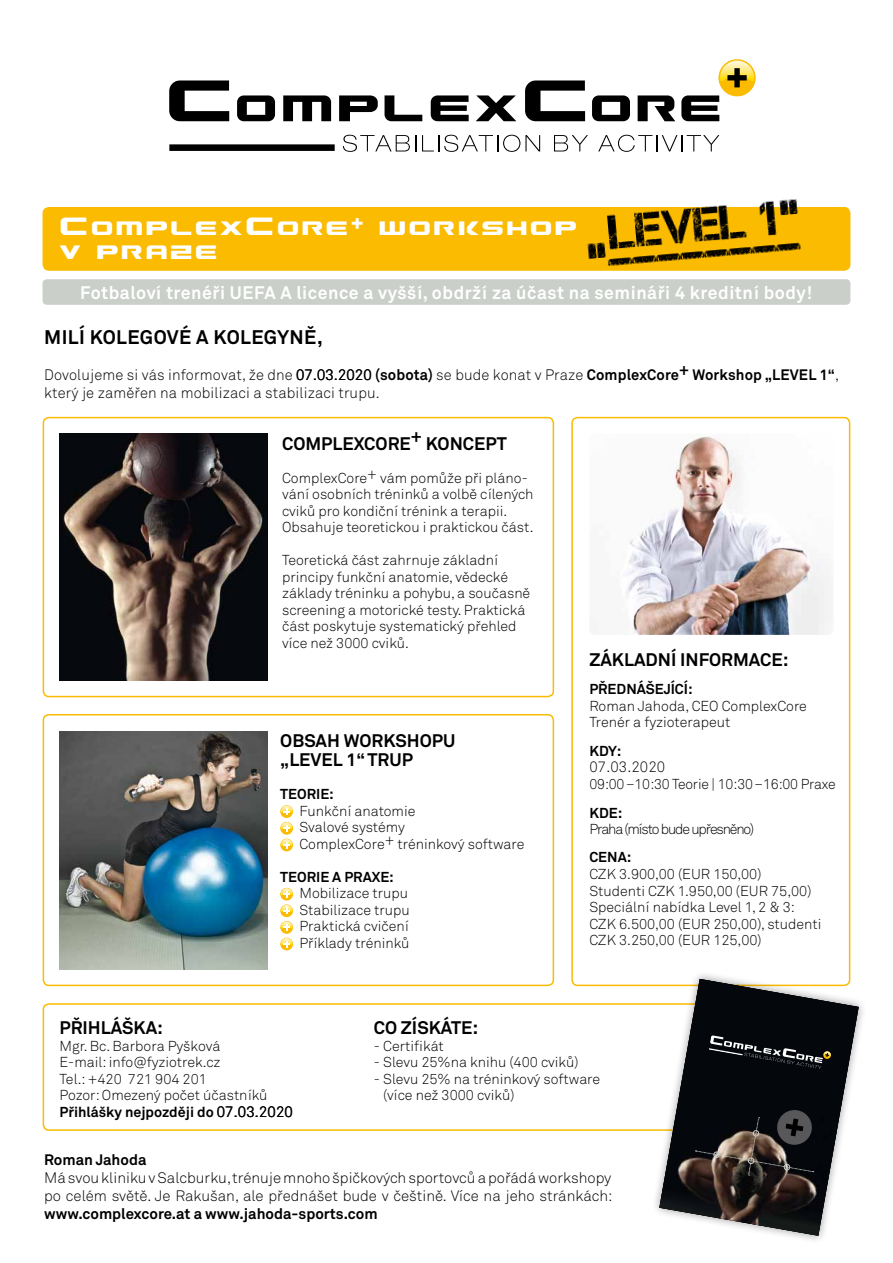
<style>
.page{position:relative;width:893px;height:1263px;background:#fff}
.page>*{position:absolute;margin:0;border:0;box-sizing:border-box;transform-origin:0 0}
.t1{font:21.15px/24px "Gunship";letter-spacing:.12em;color:#fff}
.t2{font:700 19.5px "Akkurat Pro";letter-spacing:.02em;color:#000}
.t3{font:700 18px/19.5px "Akkurat Pro";color:#000}
.t4{font:700 18px "Akkurat Pro";letter-spacing:.03em;color:#fff}
.t5{font:15px/18px "Akkurat Light Pro";color:#000}
.t6{font:700 15px "Akkurat Pro";color:#000}
.t7{font:14.25px/16.5px "Akkurat Light Pro";color:#000}
.t8{font:700 14.25px "Akkurat Pro";color:#000}
.t9{font:14.25px "Akkurat Light Pro";letter-spacing:-.08em;color:#000}
.s1{font-size:27.15px}
.s2{font-family:"Akkurat Pro";font-weight:700}
.s3{font-family:"Akkurat Light Pro";font-weight:400;font-size:15px}
</style>
<div class="page">
<div style="left:43px;top:1003px;width:751px;height:128px;border:2px solid #fabb00;border-radius:6px"></div>
<div style="left:43px;top:208px;width:807px;height:62px;background:#fabb00;border-radius:6px"></div>
<div style="left:43px;top:207px;width:807px;height:64px;border:2px solid #fabb00;border-radius:6px"></div>
<svg style="left:343px;top:135px;width:73px;height:17px"></svg>
<svg style="left:422px;top:135px;width:118px;height:17px"></svg>
<svg style="left:554px;top:135px;width:34px;height:16px"></svg>
<svg style="left:598px;top:135px;width:121px;height:16px"></svg>
<div style="left:718px;top:59px;width:38px;height:37px;background:#fabb00;border-radius:50%"></div>
<svg style="left:720px;top:61px;width:34px;height:26px"></svg>
<svg style="left:169px;top:80px;width:60px;height:41px"></svg>
<svg style="left:525px;top:80px;width:60px;height:41px"></svg>
<svg style="left:237px;top:95px;width:38px;height:26px"></svg>
<svg style="left:592px;top:95px;width:38px;height:26px"></svg>
<svg style="left:283px;top:95px;width:48px;height:26px"></svg>
<svg style="left:339px;top:95px;width:39px;height:26px"></svg>
<svg style="left:385px;top:95px;width:37px;height:26px"></svg>
<svg style="left:431px;top:95px;width:38px;height:26px"></svg>
<svg style="left:681px;top:95px;width:38px;height:26px"></svg>
<svg style="left:476px;top:95px;width:40px;height:26px"></svg>
<svg style="left:638px;top:95px;width:37px;height:26px"></svg>
<svg style="left:169px;top:144px;width:166px;height:7px"></svg>
<div style="left:43px;top:417px;width:511px;height:280px;border:2px solid #fabb00;border-radius:6px"></div>
<div style="left:43px;top:714px;width:511px;height:272px;border:2px solid #fabb00;border-radius:6px"></div>
<div style="left:571px;top:417px;width:279px;height:569px;border:2px solid #fabb00;border-radius:6px"></div>
<img style="left:60px;top:434px;width:208px;height:246px">
<img style="left:60px;top:731px;width:208px;height:238px">
<div style="left:651px;top:970px;width:216px;height:274px;background:#fff"></div>
<img style="left:659px;top:979px;width:200px;height:257px">
<svg style="left:709px;top:1035px;width:122px;height:34px"></svg>
<svg style="left:695px;top:1109px;width:119px;height:67px"></svg>
<svg style="left:280px;top:805px;width:13px;height:13px"></svg>
<svg style="left:281px;top:806px;width:11px;height:9px"></svg>
<svg style="left:280px;top:888px;width:13px;height:12px"></svg>
<svg style="left:281px;top:888px;width:11px;height:9px"></svg>
<svg style="left:280px;top:822px;width:13px;height:13px"></svg>
<svg style="left:281px;top:822px;width:11px;height:9px"></svg>
<svg style="left:280px;top:904px;width:13px;height:13px"></svg>
<svg style="left:281px;top:905px;width:11px;height:9px"></svg>
<svg style="left:280px;top:839px;width:13px;height:12px"></svg>
<svg style="left:281px;top:839px;width:11px;height:9px"></svg>
<svg style="left:280px;top:921px;width:13px;height:13px"></svg>
<svg style="left:281px;top:921px;width:11px;height:10px"></svg>
<svg style="left:280px;top:938px;width:13px;height:12px"></svg>
<svg style="left:281px;top:938px;width:11px;height:9px"></svg>
<img style="left:616px;top:434px;width:215px;height:201px">
<img style="left:533px;top:151px;width:318px;height:153px">
<div style="left:43px;top:279px;width:807px;height:26px;background:#cacfc9;border-radius:4px"></div>
<h1 class="t1" style="left:60px;top:217px;width:519px"><span class="s1">C</span>OMPLEX<span class="s1">C</span>ORE+ WORKSHOP<br>V PRAZE</h1>
<p class="t4" style="left:80px;top:282px;width:734px">Fotbaloví trenéři UEFA A licence a vyšší, obdrží za účast na semináři 4 kreditní body!</p>
<h2 class="t2" style="left:44px;top:325px;width:280px">MILÍ KOLEGOVÉ A KOLEGYNĚ,</h2>
<p class="t5" style="left:44px;top:366px;width:796px">Dovolujeme si vás informovat, že dne 07.03.2020 <span class="s2">(sobota)</span> se bude konat v Praze <span class="s2">ComplexCore</span><sup>+</sup> <span class="s2">Workshop „LEVEL 1“</span>, který je zaměřen na mobilizaci a stabilizaci trupu.</p>
<p class="t3" style="left:282px;top:434px;width:226px">COMPLEXCORE<sup>+</sup> KONCEPT</p>
<p class="t7" style="left:282px;top:470px;width:253px">ComplexCore+ vám pomůže při pláno&shy;vání osobních tréninků a volbě cílených cviků pro kondiční trénink a terapii.<br>Obsahuje teoretickou i praktickou část.</p>
<p class="t7" style="left:282px;top:552px;width:250px">Teoretická část zahrnuje základní principy funkční anatomie, vědecké základy tréninku a pohybu, a současně screening a motorické testy. Praktická část poskytuje systematický přehled více než 3000 cviků.</p>
<p class="t3" style="left:280px;top:731px;width:177px">OBSAH WORKSHOPU „LEVEL 1“ TRUP</p>
<p class="t8" style="left:280px;top:785px;width:55px">TEORIE:</p>
<p class="t7" style="left:299px;top:803px;width:227px">Funkční anatomie<br>Svalové systémy<br>ComplexCore+ tréninkový software</p>
<p class="t8" style="left:280px;top:868px;width:115px">TEORIE A PRAXE:</p>
<p class="t7" style="left:299px;top:885px;width:112px">Mobilizace trupu<br>Stabilizace trupu<br>Praktická cvičení<br>Příklady tréninků</p>
<p class="t3" style="left:589px;top:650px;width:201px">ZÁKLADNÍ INFORMACE:</p>
<p class="t8" style="left:589px;top:681px;width:105px">PŘEDNÁŠEJÍCÍ:</p>
<p class="t7" style="left:589px;top:698px;width:219px">Roman Jahoda, CEO ComplexCore<br>Trenér a fyzioterapeut</p>
<p class="t8" style="left:589px;top:742px;width:33px">KDY:</p>
<p class="t5" style="left:589px;top:758px;width:77px">07.03.2020</p>
<p class="t7" style="left:589px;top:776px;width:248px">09:00 –10:30 Teorie | 10:30 –16:00 Praxe</p>
<p class="t8" style="left:589px;top:804px;width:34px">KDE:</p>
<p class="t9" style="left:589px;top:820px;width:167px">Praha (místo bude upřesněno)</p>
<p class="t8" style="left:589px;top:849px;width:44px">CENA:</p>
<p class="t7" style="left:589px;top:866px;width:234px">CZK 3.900,00 (EUR 150,00)<br>Studenti CZK 1.950,00 (EUR 75,00)<br>Speciální nabídka Level 1, 2 &amp; 3:<br>CZK 6.500,00 (EUR 250,00), studenti<br>CZK 3.250,00 (EUR 125,00)</p>
<p class="t3" style="left:60px;top:1018px;width:105px">PŘIHLÁŠKA:</p>
<p class="t7" style="left:60px;top:1038px;width:210px">Mgr. Bc. Barbora Pyšková<br>E-mail: info@fyziotrek.cz<br>Tel.: +420 721 904 201<br>Pozor: Omezený počet účastníků</p>
<p class="t8" style="left:60px;top:1103px;width:235px">Přihlášky nejpozději do <span class="s3">07.03.2020</span></p>
<p class="t3" style="left:374px;top:1018px;width:106px">CO ZÍSKÁTE:</p>
<p class="t7" style="left:374px;top:1038px;width:71px">- Certifikát</p>
<p class="t7" style="left:374px;top:1054px;width:206px">- Slevu 25%na knihu (400 cviků)</p>
<p class="t7" style="left:383px;top:1071px;width:219px;text-indent:-9px">- Slevu 25% na tréninkový software (více než 3000 cviků)</p>
<p class="t6" style="left:44px;top:1151px;width:104px">Roman Jahoda</p>
<p class="t5" style="left:44px;top:1169px;width:570px">Má svou kliniku v Salcburku, trénuje mnoho špičkových sportovců a pořádá workshopy po celém světě. Je Rakušan, ale přednášet bude v češtině. Více na jeho stránkách:</p>
<p class="t6" style="left:44px;top:1205px;width:335px">www.complexcore.at a www.jahoda-sports.com</p>
</div>
